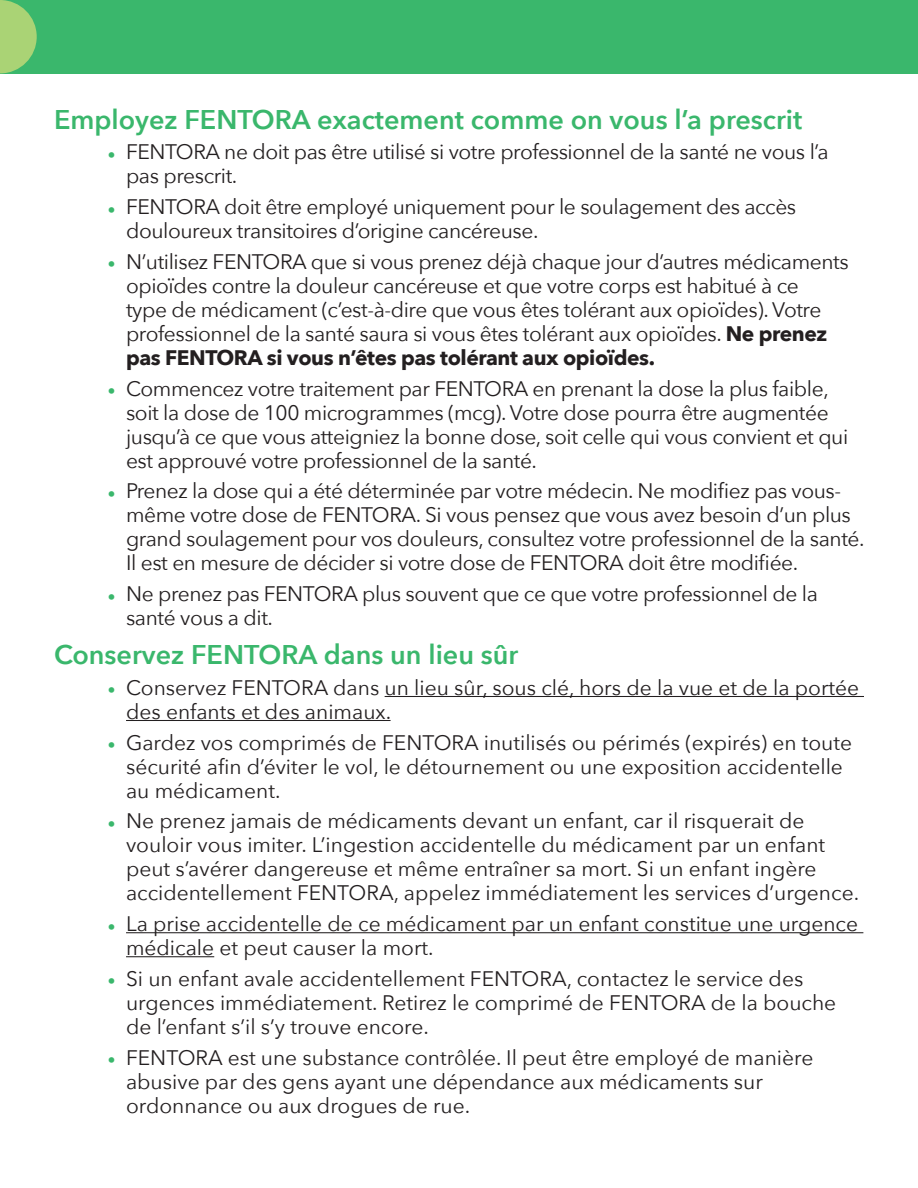
<style>
.page{position:relative;width:918px;height:1188px;background:#fff}
.page>*{position:absolute;margin:0;border:0;box-sizing:border-box;transform-origin:0 0}
.sub{font:600 27px "Avenir Next";color:#3ab76c}
.copy{font:600 27px "Avenir Next";color:#3ab76c}
.copy-2{font:21px/24px "Avenir Next";letter-spacing:-.02em;color:#231f20}
.copy-3{font:21px/24px "Avenir Next";color:#231f20}
.s1{font-weight:800;color:#3ab76c}
.s2{font-weight:700}
</style>
<div class="page">
<div style="left:0;top:0;width:918px;height:73px;background:#3ab76c"></div>
<svg style="left:0;top:0;width:37px;height:73px"></svg>
<hr style="left:385px;top:696px;width:479px;height:1px;background:#231f20">
<hr style="left:126px;top:720px;width:265px;height:1px;background:#231f20">
<hr style="left:126px;top:932px;width:737px;height:1px;background:#231f20">
<hr style="left:126px;top:956px;width:88px;height:1px;background:#231f20">
<p class="sub" style="left:54px;top:96px;width:750px">Employez FENTORA exactement comme on vous l’a prescrit</p>
<p class="copy-2" style="left:126px;top:139px;width:704px;text-indent:-18px"><span class="s1">·</span> FENTORA ne doit pas être utilisé si votre professionnel de la santé ne vous l’a pas prescrit.</p>
<p class="copy-2" style="left:126px;top:194px;width:672px;text-indent:-18px"><span class="s1">·</span> FENTORA doit être employé uniquement pour le soulagement des accès douloureux transitoires d’origine cancéreuse.</p>
<p class="copy-2" style="left:126px;top:249px;width:724px;text-indent:-18px"><span class="s1">·</span> N’utilisez FENTORA que si vous prenez déjà chaque jour d’autres médicaments opioïdes contre la douleur cancéreuse et que votre corps est habitué à ce<br>type de médicament (c’est-à-dire que vous êtes tolérant aux opioïdes). Votre professionnel de la santé saura si vous êtes tolérant aux opioïdes. <span class="s2">Ne prenez pas FENTORA si vous n’êtes pas tolérant aux opioïdes.</span></p>
<p class="copy-2" style="left:126px;top:375px;width:724px;text-indent:-18px"><span class="s1">·</span> Commencez votre traitement par FENTORA en prenant la dose la plus faible, soit la dose de 100 microgrammes (mcg). Votre dose pourra être augmentée jusqu’à ce que vous atteigniez la bonne dose, soit celle qui vous convient et qui est approuvé votre professionnel de la santé.</p>
<p class="copy-2" style="left:126px;top:478px;width:740px;text-indent:-18px"><span class="s1">·</span> Prenez la dose qui a été déterminée par votre médecin. Ne modifiez pas vous&shy;même votre dose de FENTORA. Si vous pensez que vous avez besoin d’un plus grand soulagement pour vos douleurs, consultez votre professionnel de la santé.<br>Il est en mesure de décider si votre dose de FENTORA doit être modifiée.</p>
<p class="copy-2" style="left:126px;top:581px;width:693px;text-indent:-18px"><span class="s1">·</span> Ne prenez pas FENTORA plus souvent que ce que votre professionnel de la santé vous a dit.</p>
<p class="copy" style="left:54px;top:632px;width:466px">Conservez FENTORA dans un lieu sûr</p>
<p class="copy-3" style="left:126px;top:675px;width:734px;text-indent:-18px"><span class="s1">·</span> Conservez FENTORA dans un lieu sûr, sous clé, hors de la vue et de la portée des enfants et des animaux.</p>
<p class="copy-3" style="left:126px;top:729px;width:728px;text-indent:-18px"><span class="s1">·</span> Gardez vos comprimés de FENTORA inutilisés ou périmés (expirés) en toute sécurité afin d’éviter le vol, le détournement ou une exposition accidentelle au médicament.</p>
<p class="copy-3" style="left:126px;top:808px;width:735px;text-indent:-18px"><span class="s1">·</span> Ne prenez jamais de médicaments devant un enfant, car il risquerait de vouloir vous imiter. L’ingestion accidentelle du médicament par un enfant peut s’avérer dangereuse et même entraîner sa mort. Si un enfant ingère accidentellement FENTORA, appelez immédiatement les services d’urgence.</p>
<p class="copy-3" style="left:126px;top:911px;width:734px;text-indent:-18px"><span class="s1">·</span> La prise accidentelle de ce médicament par un enfant constitue une urgence médicale et peut causer la mort.</p>
<p class="copy-3" style="left:126px;top:966px;width:712px;text-indent:-18px"><span class="s1">·</span> Si un enfant avale accidentellement FENTORA, contactez le service des urgences immédiatement. Retirez le comprimé de FENTORA de la bouche de l’enfant s’il s’y trouve encore.</p>
<p class="copy-3" style="left:126px;top:1044px;width:689px;text-indent:-18px"><span class="s1">·</span> FENTORA est une substance contrôlée. Il peut être employé de manière abusive par des gens ayant une dépendance aux médicaments sur ordonnance ou aux drogues de rue.</p>
</div>
